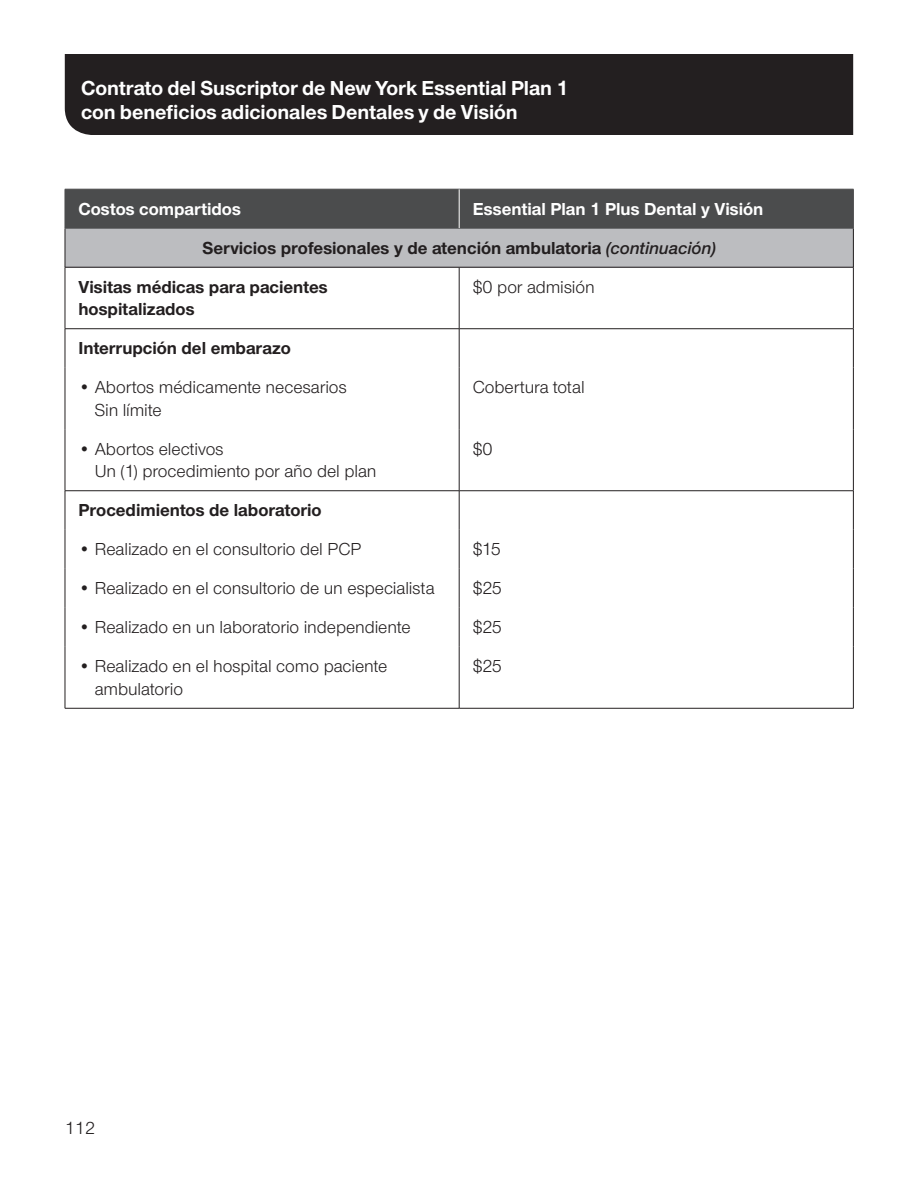
<style>
.page{position:relative;width:918px;height:1188px;background:#fff}
.page>*{position:absolute;margin:0;border:0;box-sizing:border-box;transform-origin:0 0}
.t1{font:700 21px/24px "UHC Sans";color:#fff}
.Chart___body_-_12_15{font:18px/22.5px "UHC Sans";letter-spacing:-.005em;color:#231f20}
.Chart___body_-_12_15-2{font:700 18px/22.5px "UHC Sans";color:#231f20}
.Chart___subheads_-_B{font:700 18px "UHC Sans";color:#231f20}
.Chart___headers_-_RE{font:700 18px "UHC Sans";color:#fff}
.s1{font-weight:600;font-style:italic}
</style>
<div class="page">
<div style="left:65px;top:54px;width:788px;height:81px;background:#231f20"></div>
<div style="left:66px;top:190px;width:787px;height:38px;background:#4b4c4d"></div>
<div style="left:65px;top:228px;width:788px;height:39px;background:#bcbdc0"></div>
<hr style="left:65px;top:228px;width:1px;height:39px;background:#231f20">
<hr style="left:853px;top:228px;width:1px;height:39px;background:#231f20">
<hr style="left:65px;top:267px;width:1px;height:62px;background:#231f20">
<hr style="left:459px;top:267px;width:1px;height:62px;background:#231f20">
<hr style="left:853px;top:267px;width:1px;height:62px;background:#231f20">
<hr style="left:65px;top:708px;width:394px;height:1px;background:#231f20">
<hr style="left:459px;top:708px;width:395px;height:1px;background:#231f20">
<hr style="left:65px;top:189px;width:394px;height:1px;background:#4b4c4d">
<hr style="left:65px;top:189px;width:1px;height:39px;background:#4b4c4d">
<hr style="left:459px;top:189px;width:395px;height:1px;background:#4b4c4d">
<hr style="left:853px;top:189px;width:1px;height:39px;background:#4b4c4d">
<hr style="left:65px;top:228px;width:394px;height:1px;background:#4b4c4d">
<hr style="left:459px;top:228px;width:395px;height:1px;background:#4b4c4d">
<hr style="left:459px;top:189px;width:1px;height:39px;background:#fff">
<hr style="left:65px;top:267px;width:394px;height:1px;background:#231f20">
<hr style="left:459px;top:267px;width:395px;height:1px;background:#231f20">
<hr style="left:65px;top:491px;width:1px;height:39px;background:#231f20">
<hr style="left:459px;top:491px;width:1px;height:39px;background:#231f20">
<hr style="left:853px;top:491px;width:1px;height:39px;background:#231f20">
<hr style="left:65px;top:530px;width:1px;height:39px;background:#231f20">
<hr style="left:459px;top:530px;width:1px;height:39px;background:#231f20">
<hr style="left:853px;top:530px;width:1px;height:39px;background:#231f20">
<hr style="left:65px;top:569px;width:1px;height:39px;background:#231f20">
<hr style="left:459px;top:569px;width:1px;height:39px;background:#231f20">
<hr style="left:853px;top:569px;width:1px;height:39px;background:#231f20">
<hr style="left:65px;top:608px;width:1px;height:39px;background:#231f20">
<hr style="left:459px;top:608px;width:1px;height:39px;background:#231f20">
<hr style="left:853px;top:608px;width:1px;height:39px;background:#231f20">
<hr style="left:65px;top:647px;width:1px;height:61px;background:#231f20">
<hr style="left:459px;top:647px;width:1px;height:61px;background:#231f20">
<hr style="left:853px;top:647px;width:1px;height:61px;background:#231f20">
<hr style="left:65px;top:328px;width:394px;height:1px;background:#231f20">
<hr style="left:65px;top:329px;width:1px;height:39px;background:#231f20">
<hr style="left:459px;top:328px;width:395px;height:1px;background:#231f20">
<hr style="left:459px;top:329px;width:1px;height:39px;background:#231f20">
<hr style="left:853px;top:329px;width:1px;height:39px;background:#231f20">
<hr style="left:65px;top:368px;width:1px;height:61px;background:#231f20">
<hr style="left:459px;top:368px;width:1px;height:61px;background:#231f20">
<hr style="left:853px;top:368px;width:1px;height:61px;background:#231f20">
<hr style="left:65px;top:429px;width:1px;height:62px;background:#231f20">
<hr style="left:459px;top:429px;width:1px;height:62px;background:#231f20">
<hr style="left:853px;top:429px;width:1px;height:62px;background:#231f20">
<hr style="left:65px;top:490px;width:394px;height:1px;background:#231f20">
<hr style="left:459px;top:490px;width:395px;height:1px;background:#231f20">
<p class="t1" style="left:81px;top:75px;width:489px">Contrato del Suscriptor de New York Essential Plan 1 con beneficios adicionales Dentales y de Visión</p>
<p class="Chart___headers_-_RE" style="left:78px;top:197px;width:164px">Costos compartidos</p>
<p class="Chart___headers_-_RE" style="left:473px;top:197px;width:292px">Essential Plan 1 Plus Dental y Visión</p>
<p class="Chart___subheads_-_B" style="left:202px;top:236px;width:515px">Servicios profesionales y de atención ambulatoria <span class="s1">(continuación)</span></p>
<p class="Chart___body_-_12_15-2" style="left:78px;top:275px;width:251px">Visitas médicas para pacientes hospitalizados</p>
<p class="Chart___body_-_12_15" style="left:473px;top:275px;width:124px">$0 por admisión</p>
<p class="Chart___body_-_12_15-2" style="left:78px;top:336px;width:214px">Interrupción del embarazo</p>
<p class="Chart___body_-_12_15" style="left:95px;top:375px;width:254px;text-indent:-16px">• Abortos médicamente necesarios<br>Sin límite</p>
<p class="Chart___body_-_12_15" style="left:473px;top:375px;width:114px">Cobertura total</p>
<p class="Chart___body_-_12_15" style="left:95px;top:437px;width:283px;text-indent:-16px">• Abortos electivos<br>Un (1) procedimiento por año del plan</p>
<p class="Chart___body_-_12_15" style="left:473px;top:437px;width:22px">$0</p>
<p class="Chart___body_-_12_15-2" style="left:78px;top:498px;width:245px">Procedimientos de laboratorio</p>
<p class="Chart___body_-_12_15" style="left:78px;top:537px;width:285px">• Realizado en el consultorio del PCP</p>
<p class="Chart___body_-_12_15" style="left:473px;top:537px;width:30px">$15</p>
<p class="Chart___body_-_12_15" style="left:78px;top:576px;width:358px">• Realizado en el consultorio de un especialista</p>
<p class="Chart___body_-_12_15" style="left:473px;top:576px;width:31px">$25</p>
<p class="Chart___body_-_12_15" style="left:78px;top:615px;width:334px">• Realizado en un laboratorio independiente</p>
<p class="Chart___body_-_12_15" style="left:473px;top:615px;width:31px">$25</p>
<p class="Chart___body_-_12_15" style="left:95px;top:654px;width:294px;text-indent:-16px">• Realizado en el hospital como paciente ambulatorio</p>
<p class="Chart___body_-_12_15" style="left:473px;top:654px;width:31px">$25</p>
<p class="Chart___body_-_12_15" style="left:65px;top:1116px;width:32px">112</p>
</div>
